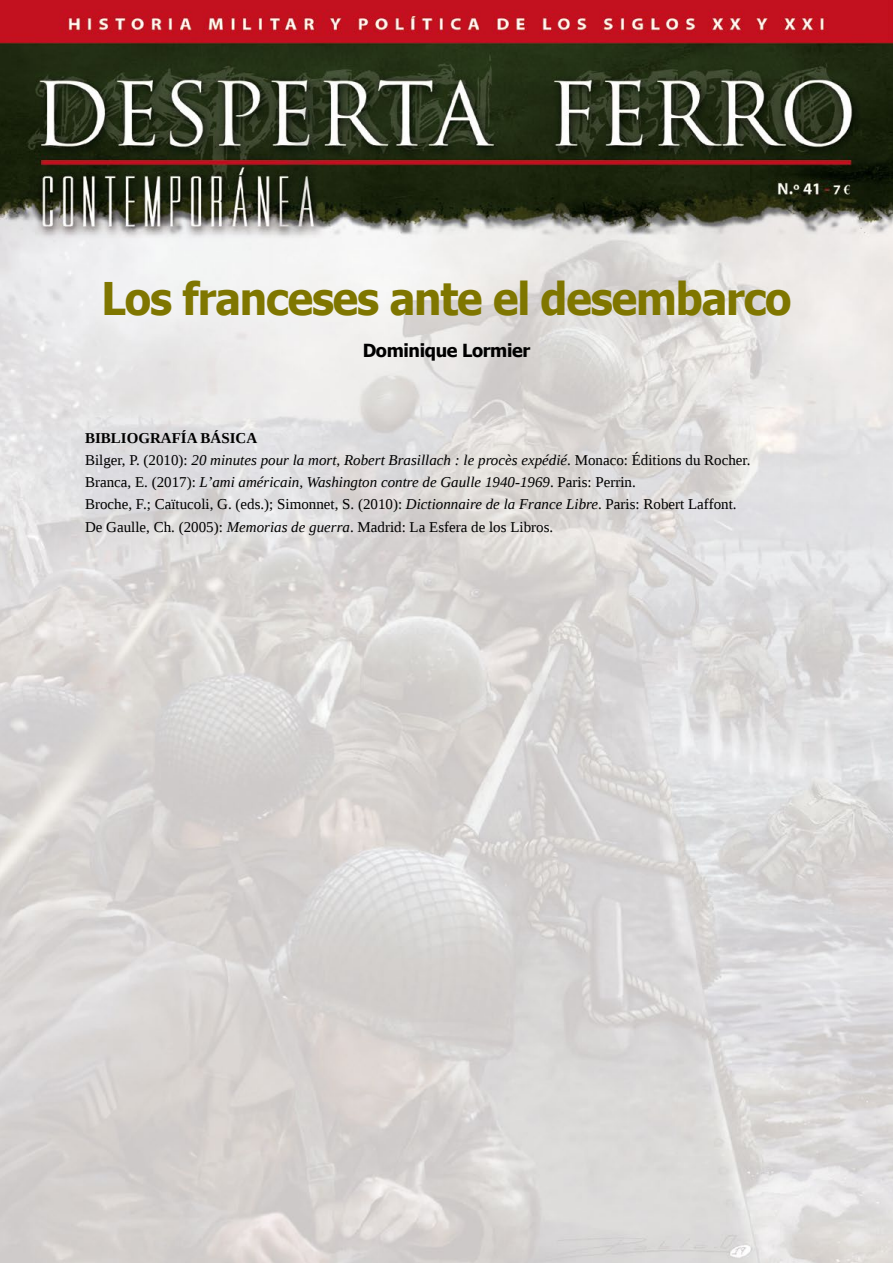
<style>
.page{position:relative;width:893px;height:1263px;background:#fff}
.page>*{position:absolute;margin:0;border:0;box-sizing:border-box;transform-origin:0 0}
.t1{font:700 45px "Tahoma";letter-spacing:-.025em;color:#7f7600;scale:.95 1}
.t2{font:700 18px "Tahoma";letter-spacing:-.02em;color:#000}
.t3{font:15px/22.2px "Liberation Serif";color:#000}
.s1{font-weight:700}
.s2{font-style:italic}
</style>
<div class="page">
<img style="left:0;top:0;width:893px;height:1263px">
<h1 class="t1" style="left:102px;top:267px;width:728px">Los franceses ante el desembarco</h1>
<p class="t2" style="left:363px;top:337px;width:169px">Dominique Lormier</p>
<p class="t3" style="left:85px;top:426px;width:667px"><span class="s1">BIBLIOGRAFÍA BÁSICA<br></span>Bilger, P. (2010): <span class="s2">20 minutes pour la mort, Robert Brasillach : le procès expédié</span>. Monaco: Éditions du Rocher.<br>Branca, E. (2017): <span class="s2">L’ami américain, Washington contre de Gaulle 1940-1969</span>. Paris: Perrin.<br>Broche, F.; Caïtucoli, G. (eds.); Simonnet, S. (2010): <span class="s2">Dictionnaire de la France Libre</span>. Paris: Robert Laffont.<br>De Gaulle, Ch. (2005): <span class="s2">Memorias de guerra</span>. Madrid: La Esfera de los Libros.</p>
</div>
